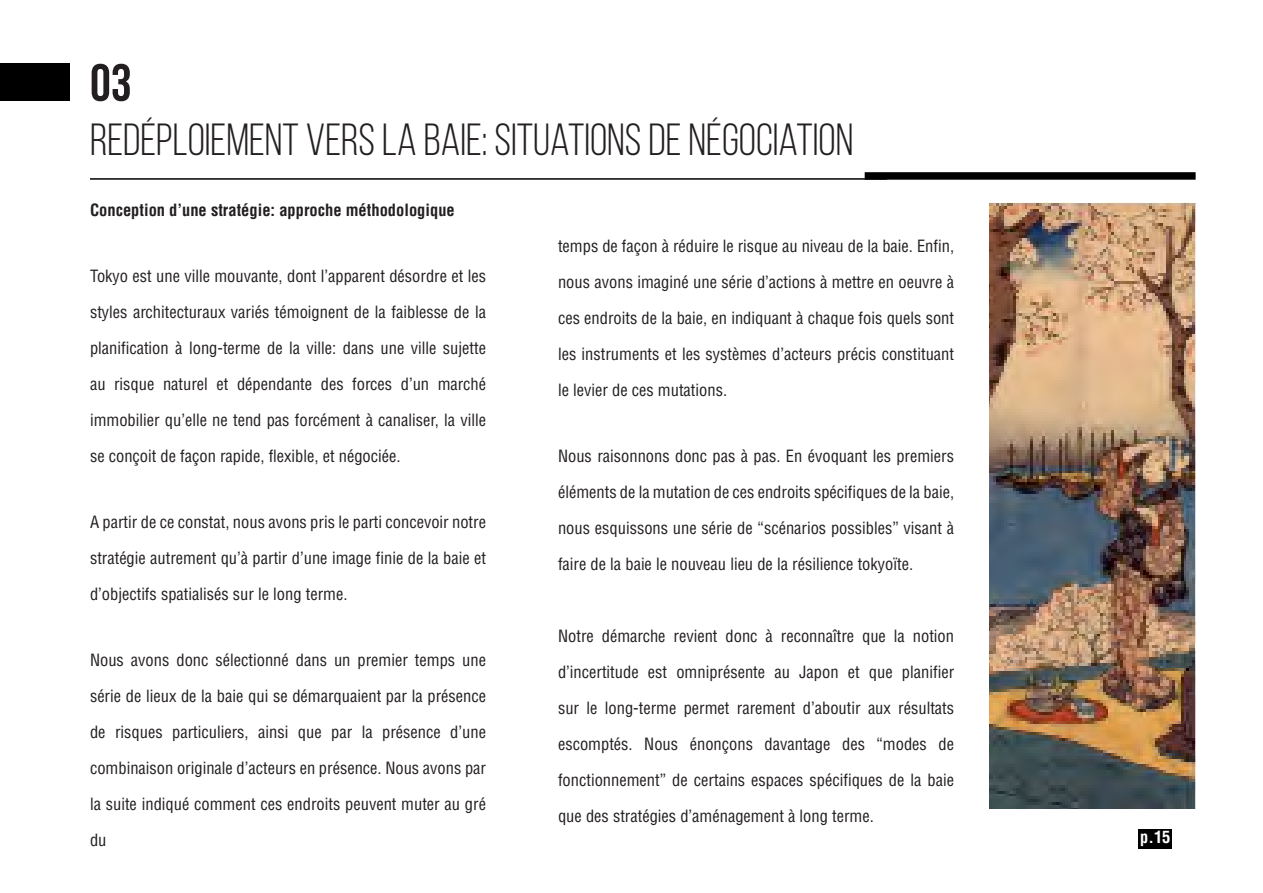
<style>
.page{position:relative;width:1263px;height:893px;background:#fff}
.page>*{position:absolute;margin:0;border:0;box-sizing:border-box;transform-origin:0 0}
.t1{font:700 52.5px "Bebas Neue";color:#231f20}
.t2{font:45px "Bebas Neue";color:#231f20}
.t3{font:condensed 16.5px/36px "Helvetica";color:#231f20;text-align:justify}
.t4{font:700 condensed 16.5px "Helvetica";color:#231f20}
.t5{font:700 condensed 16.5px "Helvetica";color:#fff}
</style>
<div class="page">
<div style="left:1139px;top:829px;width:33px;height:19px;background:#000"></div>
<div style="left:0;top:63px;width:69px;height:38px;background:#000"></div>
<hr style="left:90px;top:178px;width:797px;height:2px;background:#000">
<div style="left:865px;top:172px;width:330px;height:8px;background:#000"></div>
<img style="left:989px;top:202px;width:207px;height:607px">
<p class="t1" style="left:90px;top:54px;width:43px">03</p>
<p class="t2" style="left:90px;top:115px;width:765px">REDÉPLOIEMENT VERS LA BAIE: SITUATIONS DE NÉGOCIATION</p>
<p class="t4" style="left:90px;top:200px;width:366px">Conception d’une stratégie: approche méthodologique</p>
<p class="t3" style="left:90px;top:258px;width:398px">Tokyo est une ville mouvante, dont l’apparent désordre et les styles architecturaux variés témoignent de la faiblesse de la planification à long-terme de la ville: dans une ville sujette au risque naturel et dépendante des forces d’un marché immobilier qu’elle ne tend pas forcément à canaliser, la ville se conçoit de façon rapide, flexible, et négociée.</p>
<p class="t3" style="left:90px;top:504px;width:398px">A partir de ce constat, nous avons pris le parti concevoir notre stratégie autrement qu’à partir d’une image finie de la baie et d’objectifs spatialisés sur le long terme.</p>
<p class="t3" style="left:90px;top:642px;width:398px">Nous avons donc sélectionné dans un premier temps une série de lieux de la baie qui se démarquaient par la présence de risques particuliers, ainsi que par la présence d’une combinaison originale d’acteurs en présence. Nous avons par la suite indiqué comment ces endroits peuvent muter au gré du</p>
<p class="t3" style="left:558px;top:228px;width:398px">temps de façon à réduire le risque au niveau de la baie. Enfin, nous avons imaginé une série d’actions à mettre en oeuvre à ces endroits de la baie, en indiquant à chaque fois quels sont les instruments et les systèmes d’acteurs précis constituant le levier de ces mutations.</p>
<p class="t3" style="left:558px;top:438px;width:398px">Nous raisonnons donc pas à pas. En évoquant les premiers éléments de la mutation de ces endroits spécifiques de la baie, nous esquissons une série de “scénarios possibles” visant à faire de la baie le nouveau lieu de la résilience tokyoïte.</p>
<p class="t3" style="left:558px;top:618px;width:398px">Notre démarche revient donc à reconnaître que la notion d’incertitude est omniprésente au Japon et que planifier sur le long-terme permet rarement d’aboutir aux résultats escomptés. Nous énonçons davantage des “modes de fonctionnement” de certains espaces spécifiques de la baie que des stratégies d’aménagement à long terme.</p>
<p class="t5" style="left:1140px;top:827px;width:32px">p.15</p>
</div>
